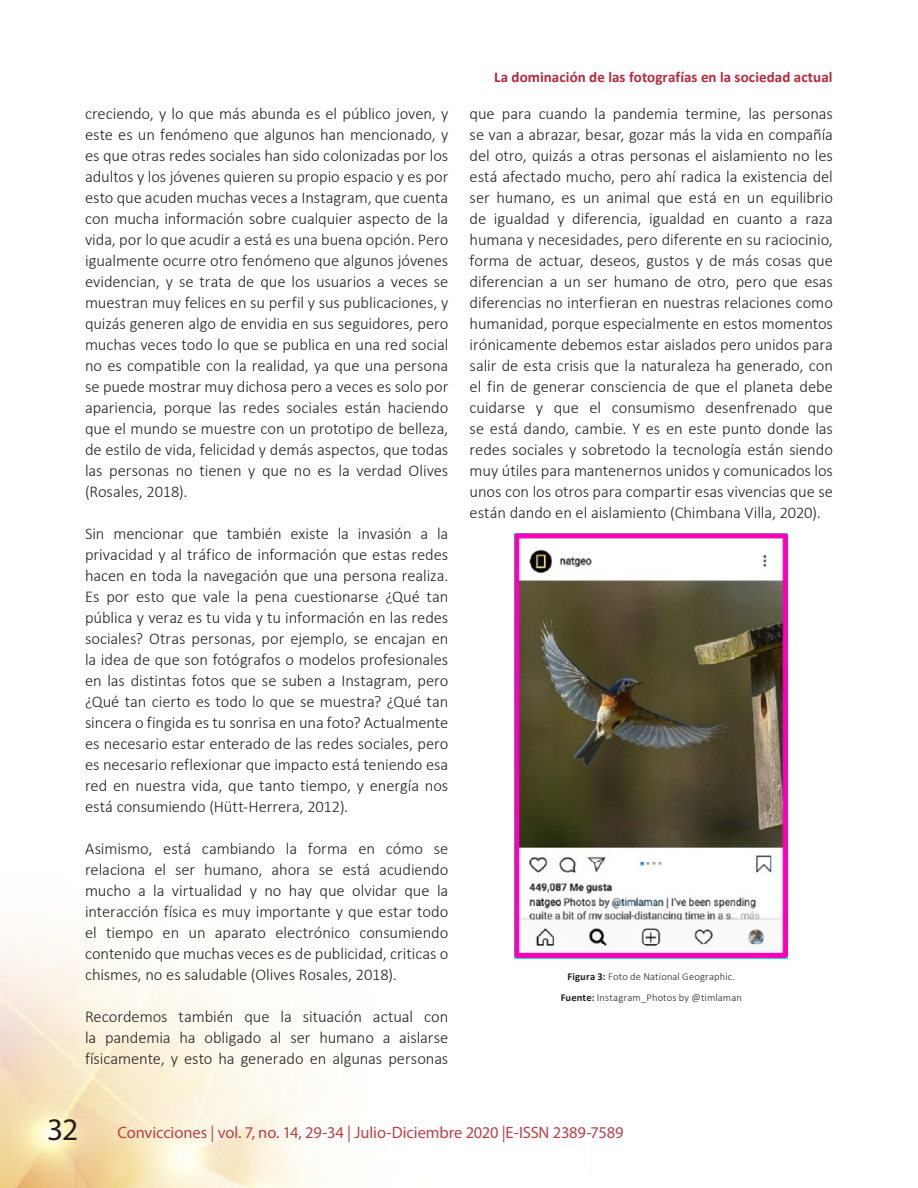
<style>
.page{position:relative;width:918px;height:1188px;background:#fff}
.page>*{position:absolute;margin:0;border:0;box-sizing:border-box;transform-origin:0 0}
.t1{font:31.5px "Myriad Pro";color:#231f20}
.t2{font:300 16.5px/21px "Calibri";letter-spacing:-.005em;color:#231f20;text-align:justify}
.t3{font:16.5px "Myriad Pro";letter-spacing:-.005em;color:#bb404a}
.t4{font:700 15px "Calibri";letter-spacing:.005em;color:#b5283e}
.t5{font:300 10.5px "Calibri";letter-spacing:.015em;color:#231f20}
.s1{font-weight:700}
</style>
<div class="page">
<img style="left:0;top:533px;width:788px;height:655px">
<img style="left:515px;top:534px;width:273px;height:424px">
<p class="t2" style="left:85px;top:103px;width:365px">creciendo, y lo que más abunda es el público joven, y este es un fenómeno que algunos han mencionado, y es que otras redes sociales han sido colonizadas por los adultos y los jóvenes quieren su propio espacio y es por esto que acuden muchas veces a Instagram, que cuenta con mucha información sobre cualquier aspecto de la vida, por lo que acudir a está es una buena opción. Pero igualmente ocurre otro fenómeno que algunos jóvenes evidencian, y se trata de que los usuarios a veces se muestran muy felices en su perfil y sus publicaciones, y quizás generen algo de envidia en sus seguidores, pero muchas veces todo lo que se publica en una red social no es compatible con la realidad, ya que una persona se puede mostrar muy dichosa pero a veces es solo por apariencia, porque las redes sociales están haciendo que el mundo se muestre con un prototipo de belleza, de estilo de vida, felicidad y demás aspectos, que todas las personas no tienen y que no es la verdad Olives (Rosales, 2018).</p>
<p class="t2" style="left:85px;top:523px;width:365px">Sin mencionar que también existe la invasión a la privacidad y al tráfico de información que estas redes hacen en toda la navegación que una persona realiza.<br>Es por esto que vale la pena cuestionarse ¿Qué tan pública y veraz es tu vida y tu información en las redes sociales? Otras personas, por ejemplo, se encajan en la idea de que son fotógrafos o modelos profesionales en las distintas fotos que se suben a Instagram, pero ¿Qué tan cierto es todo lo que se muestra? ¿Qué tan sincera o fingida es tu sonrisa en una foto? Actualmente es necesario estar enterado de las redes sociales, pero es necesario reflexionar que impacto está teniendo esa red en nuestra vida, que tanto tiempo, y energía nos está consumiendo (Hütt-Herrera, 2012).</p>
<p class="t2" style="left:85px;top:838px;width:365px">Asimismo, está cambiando la forma en cómo se relaciona el ser humano, ahora se está acudiendo mucho a la virtualidad y no hay que olvidar que la interacción física es muy importante y que estar todo el tiempo en un aparato electrónico consumiendo contenido que muchas veces es de publicidad, criticas o chismes, no es saludable (Olives Rosales, 2018).</p>
<p class="t2" style="left:85px;top:1006px;width:365px">Recordemos también que la situación actual con la pandemia ha obligado al ser humano a aislarse físicamente, y esto ha generado en algunas personas</p>
<p class="t4" style="left:494px;top:67px;width:340px">La dominación de las fotografías en la sociedad actual</p>
<p class="t2" style="left:470px;top:103px;width:365px">que para cuando la pandemia termine, las personas se van a abrazar, besar, gozar más la vida en compañía del otro, quizás a otras personas el aislamiento no les está afectado mucho, pero ahí radica la existencia del ser humano, es un animal que está en un equilibrio de igualdad y diferencia, igualdad en cuanto a raza humana y necesidades, pero diferente en su raciocinio, forma de actuar, deseos, gustos y de más cosas que diferencian a un ser humano de otro, pero que esas diferencias no interfieran en nuestras relaciones como humanidad, porque especialmente en estos momentos irónicamente debemos estar aislados pero unidos para salir de esta crisis que la naturaleza ha generado, con el fin de generar consciencia de que el planeta debe cuidarse y que el consumismo desenfrenado que se está dando, cambie. Y es en este punto donde las redes sociales y sobretodo la tecnología están siendo muy útiles para mantenernos unidos y comunicados los unos con los otros para compartir esas vivencias que se están dando en el aislamiento (Chimbana Villa, 2020).</p>
<p class="t5" style="left:567px;top:970px;width:169px"><span class="s1">Figura 3:</span> Foto de National Geographic.</p>
<p class="t5" style="left:561px;top:991px;width:183px"><span class="s1">Fuente:</span> Instagram_Photos by @timlaman</p>
<h1 class="t1" style="left:47px;top:1110px;width:33px">32</h1>
<p class="t3" style="left:117px;top:1122px;width:508px">Convicciones | vol. 7, no. 14, 29-34 | Julio-Diciembre 2020 |E-ISSN 2389-7589</p>
</div>
